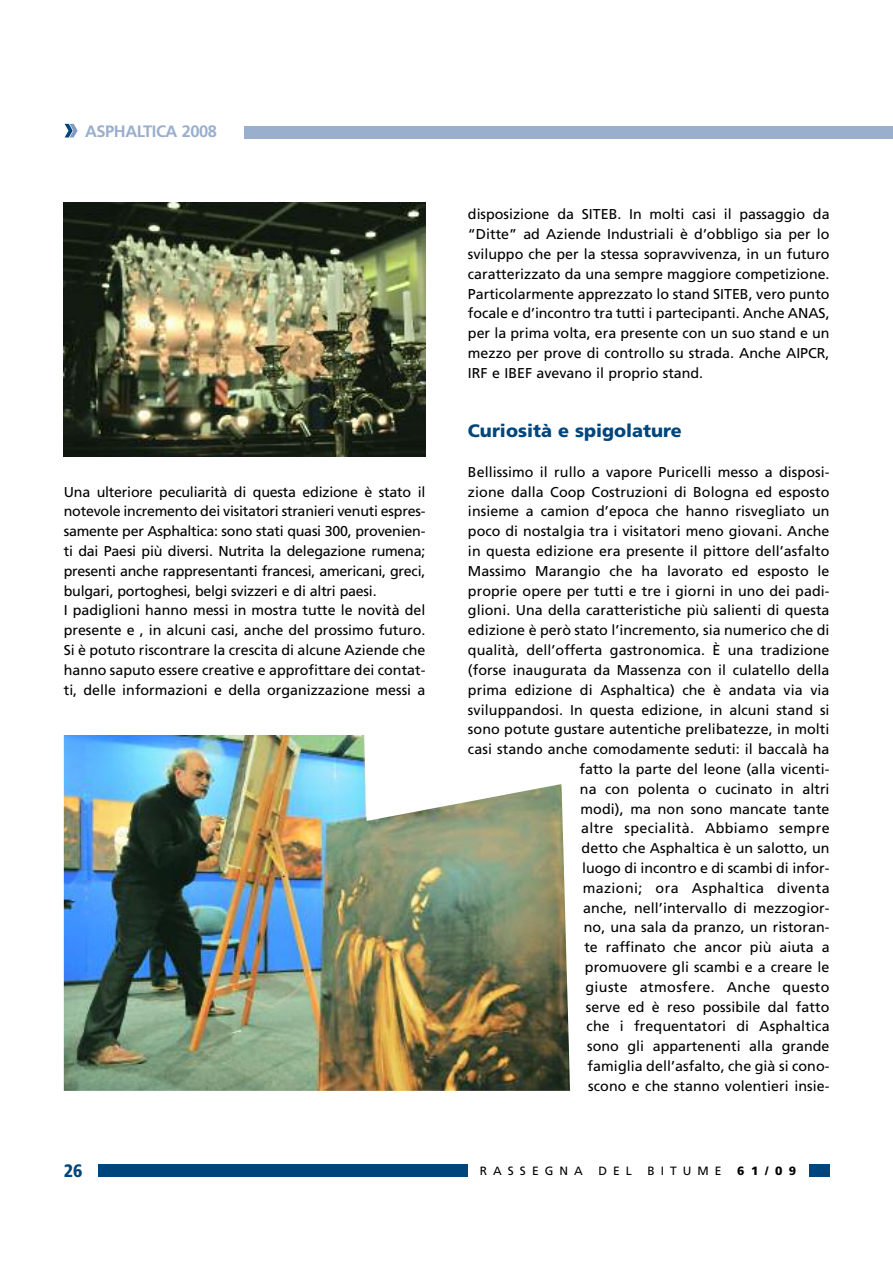
<style>
.page{position:relative;width:893px;height:1262px;background:#fff}
.page>*{position:absolute;margin:0;border:0;box-sizing:border-box;transform-origin:0 0}
.t1{font:900 18px "Frutiger";color:#00467c}
.t2{font:900 condensed 18px "Frutiger";color:#00467c}
.t3{font:700 16.5px "Frutiger";letter-spacing:-.03em;color:#9aaecd}
.t4{font:14.25px/19.8px "Frutiger";letter-spacing:.005em;color:#000;text-align:justify}
.t5{font:14.25px/19.8px "Frutiger";letter-spacing:-.015em;color:#000}
.t6{font:12px "Frutiger";letter-spacing:.5em;color:#000}
.t7{font:900 12px "Frutiger";color:#000}
</style>
<div class="page">
<div style="left:98px;top:1164px;width:731px;height:12px;background:#00467c"></div>
<div style="left:468px;top:1159px;width:340px;height:24px;background:#fff"></div>
<div style="left:244px;top:126px;width:648px;height:13px;background:#9aaecd"></div>
<svg style="left:65px;top:124px;width:13px;height:13px"></svg>
<img style="left:64px;top:203px;width:361px;height:254px">
<img style="left:64px;top:735px;width:506px;height:355px">
<p class="t3" style="left:85px;top:121px;width:133px">ASPHALTICA 2008</p>
<p class="t5" style="left:64px;top:482px;width:363px">Una ulteriore peculiarità di questa edizione è stato il notevole incremento dei visitatori stranieri venuti espres&shy;samente per Asphaltica: sono stati quasi 300, provenien&shy;ti dai Paesi più diversi. Nutrita la delegazione rumena; presenti anche rappresentanti francesi, americani, greci, bulgari, portoghesi, belgi svizzeri e di altri paesi.<br>I padiglioni hanno messi in mostra tutte le novità del presente e , in alcuni casi, anche del prossimo futuro.<br>Si è potuto riscontrare la crescita di alcune Aziende che hanno saputo essere creative e approfittare dei contat&shy;ti, delle informazioni e della organizzazione messi a</p>
<p class="t4" style="left:468px;top:204px;width:363px">disposizione da SITEB. In molti casi il passaggio da “Ditte” ad Aziende Industriali è d’obbligo sia per lo sviluppo che per la stessa sopravvivenza, in un futuro caratterizzato da una sempre maggiore competizione.<br>Particolarmente apprezzato lo stand SITEB, vero punto focale e d’incontro tra tutti i partecipanti. Anche ANAS, per la prima volta, era presente con un suo stand e un mezzo per prove di controllo su strada. Anche AIPCR, IRF e IBEF avevano il proprio stand.</p>
<p class="t1" style="left:468px;top:420px;width:215px">Curiosità e spigolature</p>
<p class="t4" style="left:468px;top:462px;width:363px;text-align:right">Bellissimo il rullo a vapore Puricelli messo a disposi&shy;zione dalla Coop Costruzioni di Bologna ed esposto insieme a camion d’epoca che hanno risvegliato un poco di nostalgia tra i visitatori meno giovani. Anche in questa edizione era presente il pittore dell’asfalto Massimo Marangio che ha lavorato ed esposto le proprie opere per tutti e tre i giorni in uno dei padi&shy;glioni. Una della caratteristiche più salienti di questa edizione è però stato l’incremento, sia numerico che di qualità, dell’offerta gastronomica. È una tradizione (forse inaugurata da Massenza con il culatello della prima edizione di Asphaltica) che è andata via via sviluppandosi. In questa edizione, in alcuni stand si sono potute gustare autentiche prelibatezze, in molti casi stando anche comodamente seduti: il baccalà ha fatto la parte del leone (alla vicenti-<br>na con polenta o cucinato in altri<br>modi), ma non sono mancate tante<br>altre specialità. Abbiamo sempre<br>detto che Asphaltica è un salotto, un<br>luogo di incontro e di scambi di infor-<br>mazioni; ora Asphaltica diventa<br>anche, nell’intervallo di mezzogior-<br>no, una sala da pranzo, un ristoran-<br>te raffinato che ancor più aiuta a<br>promuovere gli scambi e a creare le<br>giuste atmosfere. Anche questo<br>serve ed è reso possibile dal fatto<br>che i frequentatori di Asphaltica<br>sono gli appartenenti alla grande<br>famiglia dell’asfalto, che già si cono-<br>scono e che stanno volentieri insie-</p>
<p class="t2" style="left:64px;top:1159px;width:20px">26</p>
<p class="t6" style="left:480px;top:1163px;width:104px">RASSEGNA</p>
<p class="t6" style="left:598px;top:1163px;width:35px">DEL</p>
<p class="t6" style="left:647px;top:1163px;width:76px">BITUME</p>
<p class="t7" style="left:737px;top:1163px;width:61px">61/09</p>
</div>
